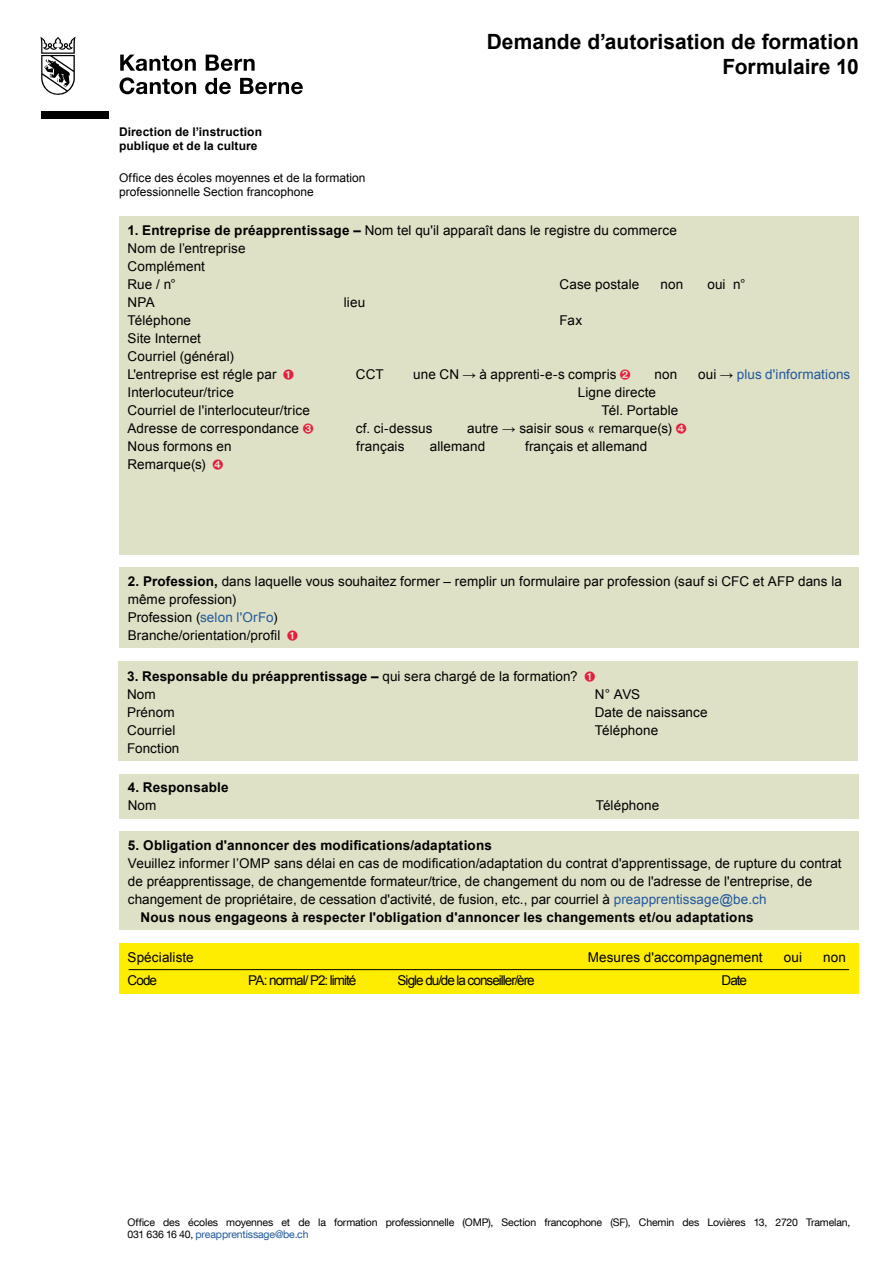
<style>
.page{position:relative;width:893px;height:1263px;background:#fff}
.page>*{position:absolute;margin:0;border:0;box-sizing:border-box;transform-origin:0 0}
.t1{font:700 21px/25.2px "Arial";color:#000;text-align:right}
.t2{font:13.5px/18px "Arial";letter-spacing:.005em;color:#000}
.t3{font:700 13.5px/18px "Arial";letter-spacing:.015em;color:#000}
.t4{font:13.5px "Arial";letter-spacing:-.075em;color:#000}
.t5{font:13.5px "Arial";letter-spacing:.005em;color:#22599b}
.t6{font:12px/14.4px "Arial";letter-spacing:.005em;color:#000}
.t7{font:700 12px/14.4px "Arial";letter-spacing:.005em;color:#000}
.t8{font:10.5px/12.6px "Helvetica Neue LT Com";letter-spacing:-.015em;color:#000}
.s1{font-weight:700}
.s2{font-family:"Special Dingsda One Normal";color:#e61d41}
.s3{color:#000}
.s4{color:#22599b}
.s5{font-weight:400}
</style>
<div class="page">
<div style="left:119px;top:831px;width:740px;height:99px;background:#dfe1c6"></div>
<div style="left:119px;top:216px;width:740px;height:339px;background:#dfe1c6"></div>
<div style="left:119px;top:567px;width:740px;height:81px;background:#dfe1c6"></div>
<div style="left:119px;top:661px;width:739px;height:100px;background:#dfe1c6"></div>
<div style="left:119px;top:774px;width:740px;height:45px;background:#dfe1c6"></div>
<div style="left:119px;top:943px;width:740px;height:50px;background:#ffed00"></div>
<hr style="left:129px;top:969px;width:720px;height:1px;background:#000">
<svg style="left:120px;top:55px;width:76px;height:16px"></svg>
<svg style="left:206px;top:55px;width:49px;height:16px"></svg>
<svg style="left:120px;top:77px;width:76px;height:17px"></svg>
<svg style="left:205px;top:78px;width:26px;height:16px"></svg>
<svg style="left:240px;top:78px;width:63px;height:16px"></svg>
<svg style="left:40px;top:37px;width:36px;height:58px"></svg>
<div style="left:41px;top:111px;width:67px;height:8px;background:#000"></div>
<p class="t7" style="left:119px;top:125px;width:144px">Direction de l’instruction publique et de la culture</p>
<p class="t6" style="left:119px;top:171px;width:248px">Office des écoles moyennes et de la formation professionnelle Section francophone</p>
<h1 class="t1" style="left:487px;top:30px;width:374px">Demande d’autorisation de formation<br>Formulaire 10</h1>
<p class="t2" style="left:128px;top:221px;width:551px"><span class="s1">1. Entreprise de préapprentissage –</span> Nom tel qu'il apparaît dans le registre du commerce<br>Nom de l’entreprise<br>Complément<br>Rue / n°</p>
<p class="t2" style="left:560px;top:275px;width:81px">Case postale</p>
<p class="t2" style="left:660px;top:275px;width:24px">non</p>
<p class="t2" style="left:707px;top:275px;width:39px">oui n°</p>
<p class="t2" style="left:128px;top:293px;width:29px">NPA</p>
<p class="t2" style="left:344px;top:293px;width:23px">lieu</p>
<p class="t2" style="left:128px;top:311px;width:65px">Téléphone</p>
<p class="t2" style="left:560px;top:311px;width:24px">Fax</p>
<p class="t2" style="left:128px;top:329px;width:150px">Site Internet<br>Courriel (général)<br>L'entreprise est régle par</p>
<p class="t2" style="left:356px;top:365px;width:29px">CCT</p>
<p class="t2" style="left:413px;top:365px;width:219px">une CN → à apprenti-e-s compris <span class="s2">;</span></p>
<p class="t2" style="left:655px;top:365px;width:24px">non</p>
<p class="t5" style="left:698px;top:365px;width:154px"><span class="s3">oui →</span> plus d'informations</p>
<p class="t2" style="left:128px;top:383px;width:108px">Interlocuteur/trice</p>
<p class="t2" style="left:578px;top:383px;width:80px">Ligne directe</p>
<p class="t2" style="left:128px;top:401px;width:184px">Courriel de l'interlocuteur/trice</p>
<p class="t2" style="left:601px;top:401px;width:78px">Tél. Portable</p>
<p class="t2" style="left:128px;top:419px;width:187px">Adresse de correspondance <span class="s2">=</span></p>
<p class="t2" style="left:356px;top:419px;width:78px">cf. ci-dessus</p>
<p class="t2" style="left:467px;top:419px;width:220px">autre → saisir sous « remarque(s) <span class="s2">%</span></p>
<p class="t2" style="left:128px;top:437px;width:106px">Nous formons en</p>
<p class="t2" style="left:356px;top:437px;width:50px">français</p>
<p class="t2" style="left:430px;top:437px;width:57px">allemand</p>
<p class="t2" style="left:525px;top:437px;width:124px">français et allemand</p>
<p class="t2" style="left:128px;top:455px;width:97px">Remarque(s) <span class="s2">%</span></p>
<p class="t2" style="left:128px;top:572px;width:716px"><span class="s1">2. Profession,</span> dans laquelle vous souhaitez former – remplir un formulaire par profession (sauf si CFC et AFP dans la même profession)<br>Profession (<span class="s4">selon l'OrFo</span>)<br>Branche/orientation/profil</p>
<p class="t3" style="left:127px;top:667px;width:452px">3. Responsable du préapprentissage – <span class="s5">qui sera chargé de la formation?<br>Nom</span></p>
<p class="t2" style="left:595px;top:685px;width:47px">N° AVS</p>
<p class="t2" style="left:127px;top:703px;width:49px">Prénom</p>
<p class="t2" style="left:595px;top:703px;width:114px">Date de naissance</p>
<p class="t2" style="left:127px;top:721px;width:50px">Courriel</p>
<p class="t2" style="left:595px;top:721px;width:65px">Téléphone</p>
<p class="t2" style="left:127px;top:739px;width:54px">Fonction</p>
<p class="t3" style="left:128px;top:779px;width:102px">4. Responsable</p>
<p class="t2" style="left:128px;top:796px;width:30px">Nom</p>
<p class="t2" style="left:596px;top:796px;width:65px">Téléphone</p>
<p class="t3" style="left:128px;top:836px;width:365px">5. Obligation d'annoncer des modifications/adaptations</p>
<p class="t2" style="left:128px;top:854px;width:715px">Veuillez informer l’OMP sans délai en cas de modification/adaptation du contrat d'apprentissage, de rupture du contrat</p>
<p class="t2" style="left:128px;top:872px;width:686px">de préapprentissage, de changementde formateur/trice, de changement du nom ou de l'adresse de l'entreprise, de</p>
<p class="t2" style="left:128px;top:890px;width:640px">changement de propriétaire, de cessation d'activité, de fusion, etc., par courriel à <span class="s4">preapprentissage@be.ch</span></p>
<p class="t3" style="left:141px;top:908px;width:614px">Nous nous engageons à respecter l'obligation d'annoncer les changements et/ou adaptations</p>
<p class="t2" style="left:128px;top:949px;width:68px">Spécialiste</p>
<p class="t2" style="left:588px;top:949px;width:177px">Mesures d'accompagnement</p>
<p class="t2" style="left:784px;top:949px;width:20px">oui</p>
<p class="t2" style="left:823px;top:949px;width:24px">non</p>
<p class="t2" style="left:128px;top:971px;width:31px">Code</p>
<p class="t4" style="left:248px;top:971px;width:109px">PA: normal/ P2: limité</p>
<p class="t4" style="left:398px;top:971px;width:139px">Sigle du/de la conseiller/ère</p>
<p class="t2" style="left:722px;top:971px;width:27px">Date</p>
<p class="t8" style="left:128px;top:1215px;width:724px">Office des écoles moyennes et de la formation professionnelle (OMP), Section francophone (SF), Chemin des Lovières 13, 2720 Tramelan,<br>031 636 16 40, <span class="s4">preapprentissage@be.ch</span></p>
</div>
